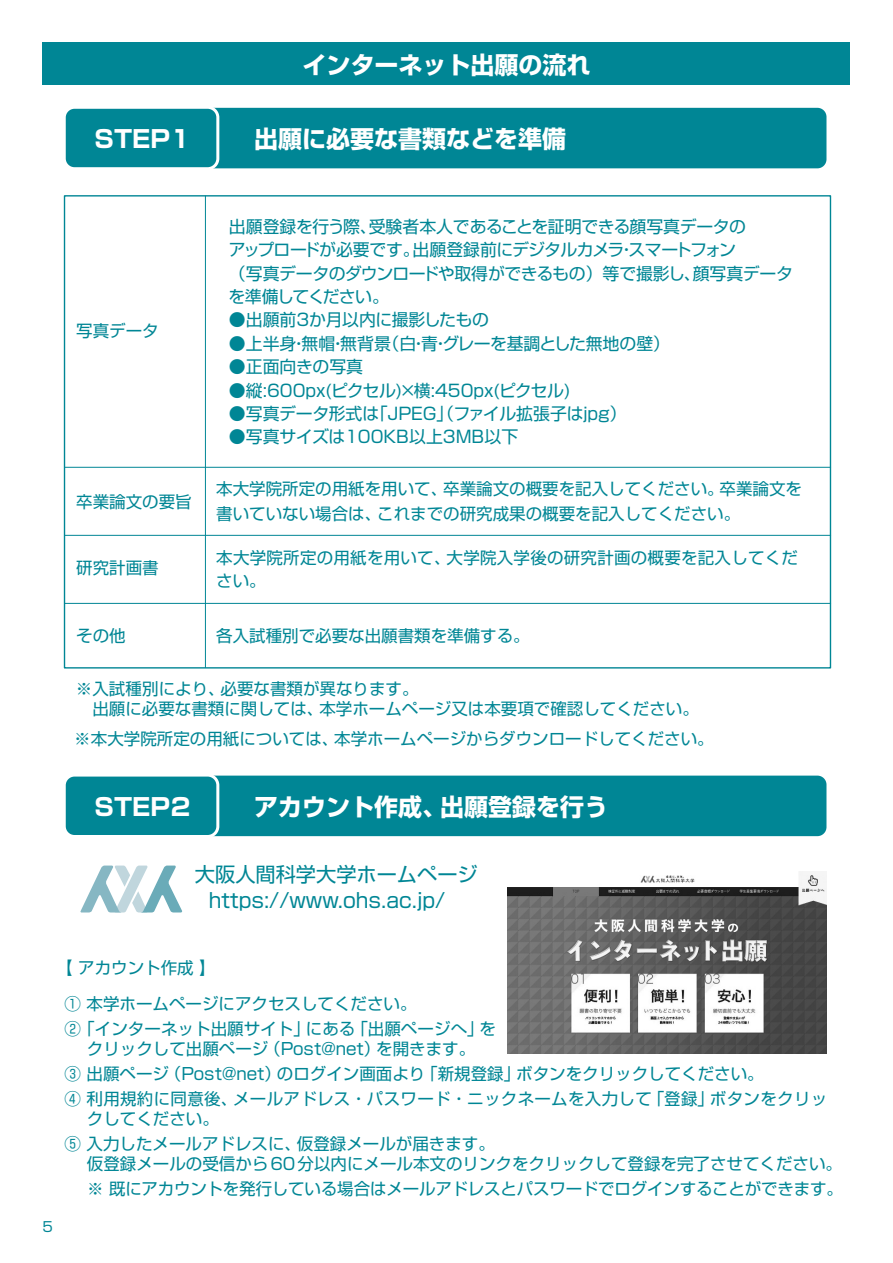
<style>
.page{position:relative;width:893px;height:1263px;background:#fff}
.page>*{position:absolute;margin:0;border:0;box-sizing:border-box;transform-origin:0 0}
.t1{font:700 24px "Shin Go Pro";color:#fff}
.t2{font:20.25px/25.2px "Shin Go Pro";color:#008695}
.t3{font:16.95px/23.4px "Shin Go Pro";letter-spacing:-.02em;color:#008695}
.t4{font:16.95px "Shin Go Pro";color:#008695}
.t5{font:16.5px/25.2px "Shin Go Pro";color:#008695}
.t6{font:16.5px/25.2px "Shin Go Pro";letter-spacing:.02em;color:#008695}
.t7{font:13.8px "Shin Go Pr 6 N";color:#008695}
</style>
<div class="page">
<div style="left:43px;top:43px;width:807px;height:42px;background:#008695"></div>
<svg style="left:80px;top:865px;width:102px;height:47px"></svg>
<div style="left:63px;top:106px;width:765px;height:64px;background:#008695;border-radius:11px"></div>
<div style="left:62px;top:105px;width:767px;height:66px;border:3px solid #fff;border-radius:11px"></div>
<div style="left:63px;top:106px;width:156px;height:64px;border:3px solid #fff;border-radius:10px"></div>
<div style="left:63px;top:774px;width:765px;height:64px;background:#008695;border-radius:11px"></div>
<div style="left:62px;top:773px;width:767px;height:66px;border:3px solid #fff;border-radius:11px"></div>
<div style="left:63px;top:773px;width:156px;height:65px;border:3px solid #fff;border-radius:10px"></div>
<hr style="left:205px;top:196px;width:1px;height:472px;background:#008695">
<hr style="left:64px;top:467px;width:767px;height:1px;background:#008695">
<hr style="left:64px;top:535px;width:767px;height:1px;background:#008695">
<hr style="left:64px;top:603px;width:767px;height:1px;background:#008695">
<img style="left:508px;top:871px;width:318px;height:182px">
<h1 class="t1" style="left:302px;top:46px;width:289px">インターネット出願の流れ</h1>
<h1 class="t1" style="left:94px;top:120px;width:97px">STEP1</h1>
<h1 class="t1" style="left:254px;top:120px;width:314px">出願に必要な書類などを準備</h1>
<p class="t5" style="left:76px;top:316px;width:84px">写真データ</p>
<p class="t5" style="left:76px;top:487px;width:117px">卒業論文の要旨</p>
<p class="t5" style="left:76px;top:553px;width:84px">研究計画書</p>
<p class="t3" style="left:228px;top:213px;width:566px">出願登録を行う際、受験者本人であることを証明できる顔写真データの<br>アップロードが必要です。出願登録前にデジタルカメラ・スマートフォン<br>（写真データのダウンロードや取得ができるもの）等で撮影し、顔写真データを準備してください。</p>
<p class="t3" style="left:229px;top:306px;width:261px">●出願前3か月以内に撮影したもの</p>
<p class="t4" style="left:229px;top:329px;width:443px">●上半身・無帽・無背景（白・青・グレーを基調とした無地の壁）</p>
<p class="t4" style="left:229px;top:353px;width:136px">●正面向きの写真</p>
<p class="t4" style="left:229px;top:376px;width:343px">●縦:600px(ピクセル)×横:450px(ピクセル)</p>
<p class="t3" style="left:229px;top:400px;width:399px">●写真データ形式は「JPEG」（ファイル拡張子はjpg）</p>
<p class="t4" style="left:229px;top:423px;width:291px">●写真サイズは100KB以上3MB以下</p>
<p class="t5" style="left:216px;top:474px;width:587px">本大学院所定の用紙を用いて、卒業論文の概要を記入してください。卒業論文を</p>
<p class="t5" style="left:216px;top:499px;width:525px">書いていない場合は、これまでの研究成果の概要を記入してください。</p>
<p class="t5" style="left:216px;top:544px;width:583px;line-height:23.4px">本大学院所定の用紙を用いて、大学院入学後の研究計画の概要を記入してください。</p>
<p class="t5" style="left:76px;top:621px;width:51px">その他</p>
<p class="t5" style="left:216px;top:621px;width:315px">各入試種別で必要な出願書類を準備する。</p>
<p class="t5" style="left:92px;top:677px;width:608px;line-height:19.4px;text-indent:-17px">※入試種別により、必要な書類が異なります。<br>出願に必要な書類に関しては、本学ホームページ又は本要項で確認してください。</p>
<p class="t5" style="left:74px;top:724px;width:641px">※本大学院所定の用紙については、本学ホームページからダウンロードしてください。</p>
<h1 class="t1" style="left:94px;top:788px;width:97px">STEP2</h1>
<h1 class="t1" style="left:254px;top:788px;width:356px">アカウント作成、出願登録を行う</h1>
<p class="t2" style="left:209px;top:860px;width:270px;text-indent:-14px">大阪人間科学大学ホームページhttps://www.ohs.ac.jp/</p>
<p class="t7" style="left:43px;top:1215px;width:12px">5</p>
<p class="t5" style="left:65px;top:948px;width:353px;line-height:35.7px;text-indent:-8px">【アカウント作成】<br>① 本学ホームページにアクセスしてください。</p>
<p class="t5" style="left:65px;top:1016px;width:433px;line-height:19.8px;text-align:center">②「インターネット出願サイト」にある「出願ページへ」をクリックして出願ページ（Post@net）を開きます。</p>
<p class="t6" style="left:65px;top:1059px;width:764px">③ 出願ページ（Post@net）のログイン画面より「新規登録」ボタンをクリックしてください。<br>④ 利用規約に同意後、メールアドレス・パスワード・ニックネームを入力して「登録」ボタンをクリッ</p>
<p class="t5" style="left:65px;top:1104px;width:432px;text-indent:22px">クしてください。<br>⑤ 入力したメールアドレスに、仮登録メールが届きます。</p>
<p class="t5" style="left:87px;top:1149px;width:758px">仮登録メールの受信から60分以内にメール本文のリンクをクリックして登録を完了させてください。※ 既にアカウントを発行している場合はメールアドレスとパスワードでログインすることができます。</p>
</div>
